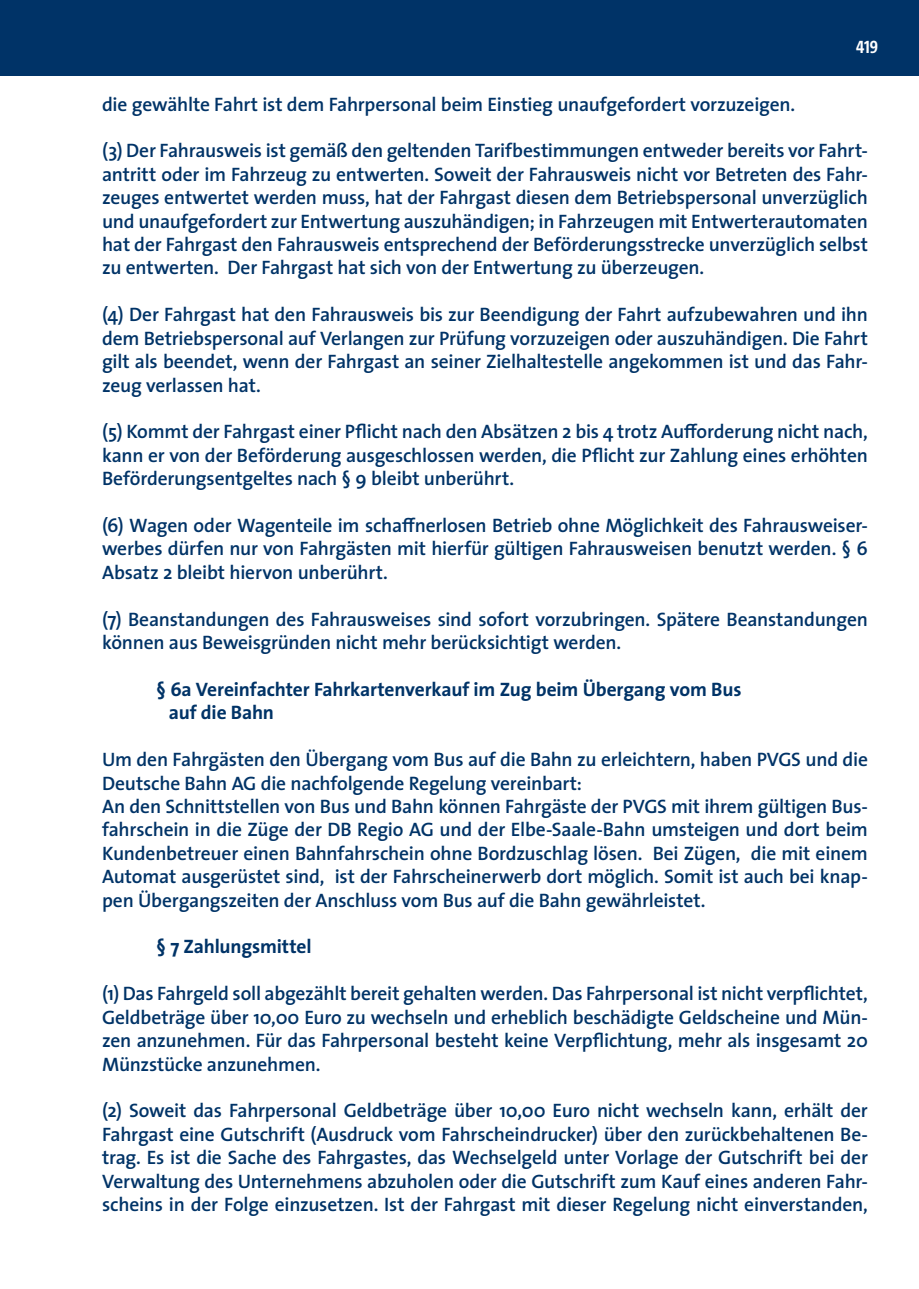
<style>
.page{position:relative;width:919px;height:1289px;background:#fff}
.page>*{position:absolute;margin:0;border:0;box-sizing:border-box;transform-origin:0 0}
.t1{font:600 19.5px/23.4px "The Sans 6";letter-spacing:-.01em;color:#003367;text-align:justify}
.t2{font:19.5px/23.4px "The Sans 7 Bold Plain";letter-spacing:-.01em;color:#003367}
.t3{font:700 18px "The Sans Cd OF7";color:#fff}
</style>
<div class="page">
<div style="left:0;top:0;width:918px;height:75px;background:#003367"></div>
<p class="t3" style="left:856px;top:38px;width:24px">419</p>
<p class="t1" style="left:102px;top:92px;width:694px">die gewählte Fahrt ist dem Fahrpersonal beim Einstieg unaufgefordert vorzuzeigen.</p>
<p class="t1" style="left:102px;top:139px;width:767px">(3) Der Fahrausweis ist gemäß den geltenden Tarifbestimmungen entweder bereits vor Fahrt&shy;antritt oder im Fahrzeug zu entwerten. Soweit der Fahrausweis nicht vor Betreten des Fahr&shy;zeuges entwertet werden muss, hat der Fahrgast diesen dem Betriebspersonal unverzüglich und unaufgefordert zur Entwertung auszuhändigen; in Fahrzeugen mit Entwerterautomaten hat der Fahrgast den Fahrausweis entsprechend der Beförderungsstrecke unverzüglich selbst zu entwerten. Der Fahrgast hat sich von der Entwertung zu überzeugen.</p>
<p class="t1" style="left:102px;top:302px;width:767px">(4) Der Fahrgast hat den Fahrausweis bis zur Beendigung der Fahrt aufzubewahren und ihn dem Betriebspersonal auf Verlangen zur Prüfung vorzuzeigen oder auszuhändigen. Die Fahrt gilt als beendet, wenn der Fahrgast an seiner Zielhaltestelle angekommen ist und das Fahr&shy;zeug verlassen hat.</p>
<p class="t1" style="left:102px;top:419px;width:767px">(5) Kommt der Fahrgast einer Pflicht nach den Absätzen 2 bis 4 trotz Aufforderung nicht nach, kann er von der Beförderung ausgeschlossen werden, die Pflicht zur Zahlung eines erhöhten Beförderungsentgeltes nach § 9 bleibt unberührt.</p>
<p class="t1" style="left:102px;top:513px;width:767px">(6) Wagen oder Wagenteile im schaffnerlosen Betrieb ohne Möglichkeit des Fahrausweiser&shy;werbes dürfen nur von Fahrgästen mit hierfür gültigen Fahrausweisen benutzt werden. § 6<br>Absatz 2 bleibt hiervon unberührt.</p>
<p class="t1" style="left:102px;top:607px;width:767px">(7) Beanstandungen des Fahrausweises sind sofort vorzubringen. Spätere Beanstandungen können aus Beweisgründen nicht mehr berücksichtigt werden.</p>
<p class="t2" style="left:169px;top:677px;width:574px;text-indent:-13px">§ 6a Vereinfachter Fahrkartenverkauf im Zug beim Übergang vom Bus auf die Bahn</p>
<p class="t1" style="left:102px;top:747px;width:767px">Um den Fahrgästen den Übergang vom Bus auf die Bahn zu erleichtern, haben PVGS und die<br>Deutsche Bahn AG die nachfolgende Regelung vereinbart:</p>
<p class="t1" style="left:102px;top:794px;width:767px">An den Schnittstellen von Bus und Bahn können Fahrgäste der PVGS mit ihrem gültigen Bus&shy;fahrschein in die Züge der DB Regio AG und der Elbe-Saale-Bahn umsteigen und dort beim Kundenbetreuer einen Bahnfahrschein ohne Bordzuschlag lösen. Bei Zügen, die mit einem Automat ausgerüstet sind, ist der Fahrscheinerwerb dort möglich. Somit ist auch bei knap&shy;pen Übergangszeiten der Anschluss vom Bus auf die Bahn gewährleistet.</p>
<p class="t2" style="left:156px;top:934px;width:157px">§ 7 Zahlungsmittel</p>
<p class="t1" style="left:102px;top:981px;width:767px">(1) Das Fahrgeld soll abgezählt bereit gehalten werden. Das Fahrpersonal ist nicht verpflichtet, Geldbeträge über 10,00 Euro zu wechseln und erheblich beschädigte Geldscheine und Mün&shy;zen anzunehmen. Für das Fahrpersonal besteht keine Verpflichtung, mehr als insgesamt 20<br>Münzstücke anzunehmen.</p>
<p class="t1" style="left:102px;top:1098px;width:767px">(2) Soweit das Fahrpersonal Geldbeträge über 10,00 Euro nicht wechseln kann, erhält der Fahrgast eine Gutschrift (Ausdruck vom Fahrscheindrucker) über den zurückbehaltenen Be&shy;trag. Es ist die Sache des Fahrgastes, das Wechselgeld unter Vorlage der Gutschrift bei der Verwaltung des Unternehmens abzuholen oder die Gutschrift zum Kauf eines anderen Fahr&shy;scheins in der Folge einzusetzen. Ist der Fahrgast mit dieser Regelung nicht einverstanden,</p>
</div>
